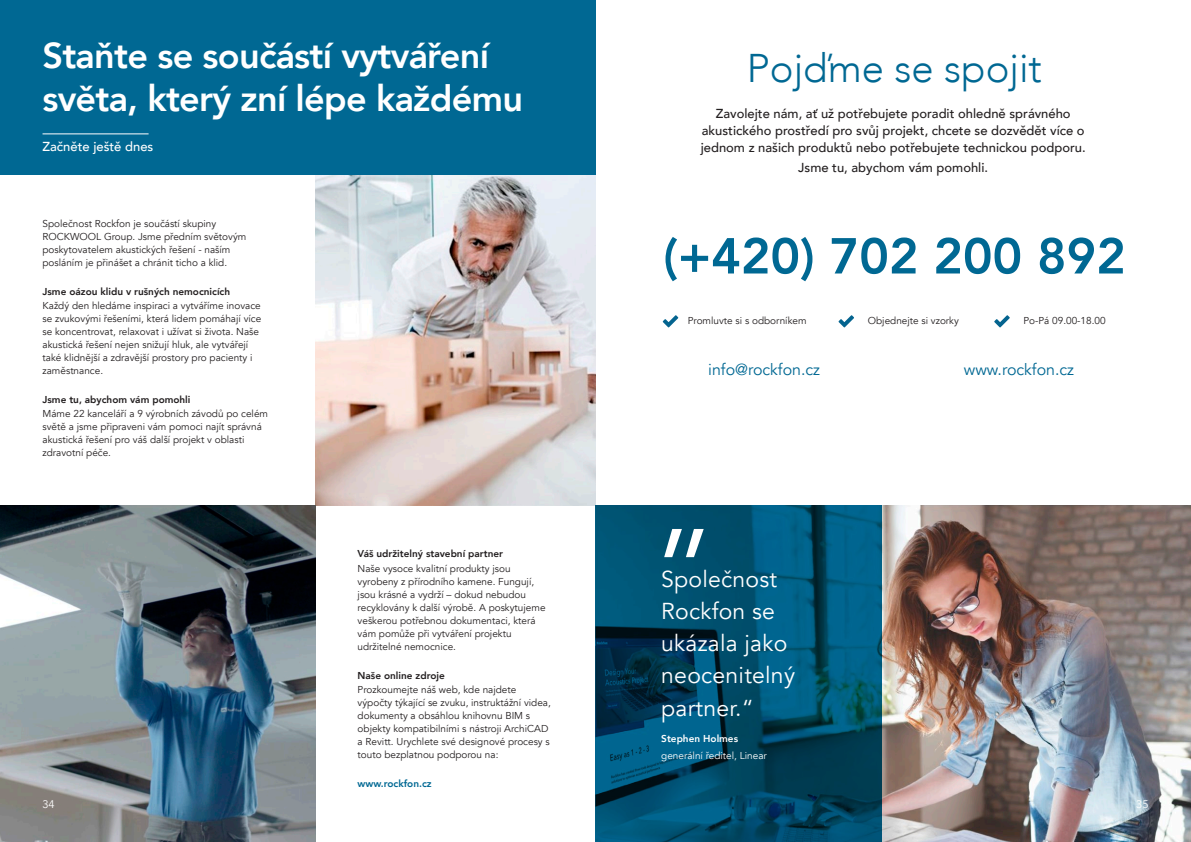
<style>
.page{position:relative;width:1191px;height:842px;background:#fff}
.page>*{position:absolute;margin:0;border:0;box-sizing:border-box;transform-origin:0 0}
.t1{font:120px "Avenir";color:#fff}
.t2{font:800 50px "Avenir";color:#006893}
.t3{font:300 40px "Avenir";color:#006893}
.t4{font:800 36px/43.2px "Avenir";letter-spacing:-.02em;color:#fff}
.t5{font:23px/32.2px "Avenir";letter-spacing:.01em;color:#fff}
.t6{font:16px "Avenir";color:#006893}
.t7{font:500 13px/16.9px "Avenir";color:#231f20;text-align:center}
.t8{font:500 13px "Avenir";color:#fff}
.t9{font:11px "Avenir";color:#fff}
.t10{font:10px/13px "Avenir";color:#231f20}
.t11{font:800 10px "Avenir";color:#231f20}
.t12{font:10px "Avenir";color:#fff}
.t13{font:800 10px "Avenir";color:#006893}
.t14{font:800 10px "Avenir";color:#fff}
</style>
<div class="page">
<img style="left:315px;top:174px;width:280px;height:331px">
<div style="left:0;top:0;width:595px;height:174px;background:#006893"></div>
<hr style="left:43px;top:133px;width:106px;height:1px;background:#fff">
<img style="left:0;top:505px;width:315px;height:337px">
<img style="left:882px;top:505px;width:309px;height:337px">
<svg style="left:595px;top:505px;width:287px;height:337px;background:#004d6c"></svg>
<svg style="left:663px;top:315px;width:15px;height:12px"></svg>
<svg style="left:838px;top:315px;width:16px;height:12px"></svg>
<svg style="left:994px;top:315px;width:15px;height:12px"></svg>
<h3 class="t4" style="left:42px;top:34px;width:482px">Staňte se součástí vytváření světa, který zní lépe každému</h3>
<h3 class="t8" style="left:43px;top:136px;width:112px">Začněte ještě dnes</h3>
<p class="t10" style="left:43px;top:217px;width:205px">Společnost Rockfon je součástí skupiny ROCKWOOL Group. Jsme předním světovým poskytovatelem akustických řešení - naším posláním je přinášet a chránit ticho a klid.</p>
<p class="t11" style="left:43px;top:283px;width:189px">Jsme oázou klidu v rušných nemocnicích</p>
<p class="t10" style="left:43px;top:299px;width:220px">Každý den hledáme inspiraci a vytváříme inovace se zvukovými řešeními, která lidem pomáhají více se koncentrovat, relaxovat i užívat si života. Naše akustická řešení nejen snižují hluk, ale vytvářejí také klidnější a zdravější prostory pro pacienty i zaměstnance.</p>
<p class="t11" style="left:43px;top:392px;width:149px">Jsme tu, abychom vám pomohli</p>
<p class="t10" style="left:43px;top:408px;width:227px">Máme 22 kanceláří a 9 výrobních závodů po celém světě a jsme připraveni vám pomoci najít správná akustická řešení pro váš další projekt v oblasti zdravotní péče.</p>
<p class="t11" style="left:358px;top:546px;width:147px">Váš udržitelný stavební partner</p>
<p class="t10" style="left:358px;top:562px;width:189px">Naše vysoce kvalitní produkty jsou vyrobeny z přírodního kamene. Fungují, jsou krásné a vydrží – dokud nebudou recyklovány k další výrobě. A poskytujeme veškerou potřebnou dokumentaci, která vám pomůže při vytváření projektu udržitelné nemocnice.</p>
<p class="t11" style="left:358px;top:667px;width:89px">Naše online zdroje</p>
<p class="t10" style="left:358px;top:683px;width:195px">Prozkoumejte náš web, kde najdete výpočty týkající se zvuku, instruktážní videa, dokumenty a obsáhlou knihovnu BIM s objekty kompatibilními s nástroji ArchiCAD a Revitt. Urychlete své designové procesy s touto bezplatnou podporou na:</p>
<p class="t13" style="left:358px;top:775px;width:76px">www.rockfon.cz</p>
<h3 class="t3" style="left:747px;top:45px;width:296px">Pojďme se spojit</h3>
<h3 class="t7" style="left:700px;top:105px;width:386px">Zavolejte nám, ať už potřebujete poradit ohledně správného akustického prostředí pro svůj projekt, chcete se dozvědět více o jednom z našich produktů nebo potřebujete technickou podporu.</h3>
<h3 class="t7" style="left:798px;top:158px;width:191px">Jsme tu, abychom vám pomohli.</h3>
<h2 class="t2" style="left:663px;top:217px;width:464px">(+420) 702 200 892</h2>
<p class="t10" style="left:1023px;top:314px;width:84px">Po-Pá 09.00-18.00</p>
<h3 class="t6" style="left:708px;top:360px;width:113px">info@rockfon.cz</h3>
<h3 class="t6" style="left:963px;top:360px;width:112px">www.rockfon.cz</h3>
<p class="t10" style="left:688px;top:314px;width:120px">Promluvte si s odborníkem</p>
<p class="t10" style="left:867px;top:314px;width:93px">Objednejte si vzorky</p>
<h1 class="t1" style="left:653px;top:427px;width:64px">„</h1>
<h3 class="t5" style="left:661px;top:563px;width:135px">Společnost<br>Rockfon se ukázala jako neocenitelný partner.“</h3>
<p class="t14" style="left:661px;top:731px;width:78px">Stephen Holmes</p>
<p class="t12" style="left:661px;top:749px;width:107px">generální ředitel, Linear</p>
<p class="t9" style="left:43px;top:797px;width:14px">34</p>
<p class="t9" style="left:1136px;top:797px;width:14px">35</p>
</div>
